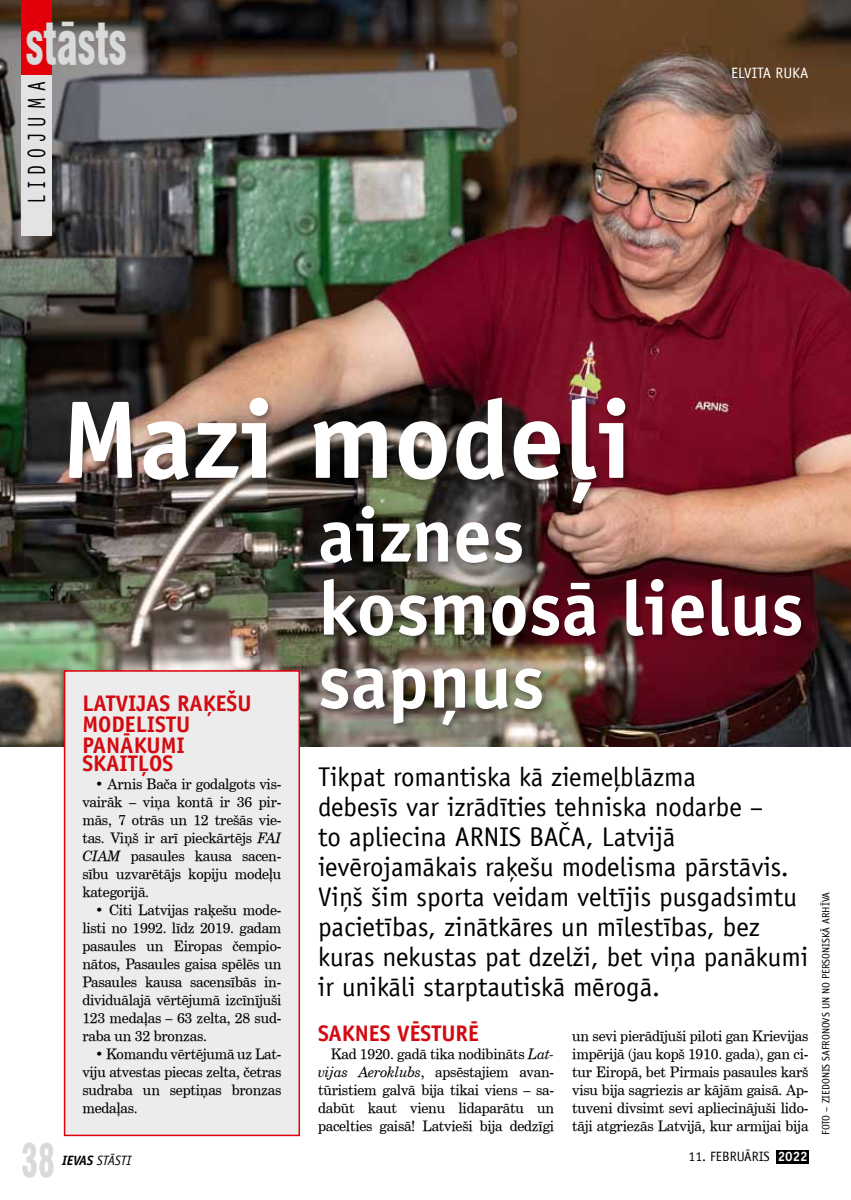
<style>
.page{position:relative;width:851px;height:1200px;background:#fff}
.page>*{position:absolute;margin:0;border:0;box-sizing:border-box;transform-origin:0 0}
.t1{font:700 110.7px "Officina Sans Std";color:#fff}
.t2{font:700 76.8px/73.1px "Officina Sans Std";color:#fff}
.t3{font:900 condensed 57.6px "Swiss 721 TL";color:#d9dada;scale:.7 1}
.t4{font:900 condensed 45px "Swiss 721 TL";color:#d9dada;scale:.7 1}
.t5{font:27px/30px "Officina Sans Std";color:#000}
.t6{font:24.9px "Officina Sans Std";letter-spacing:.4em;color:#000;scale:.7 1}
.t7{font:700 22.5px/21px "Officina Sans Std";color:#d40a11}
.t8{font:15px "Officina Sans Std";color:#fff}
.t9{font:14.25px/18px "Century Schoolbook TL";letter-spacing:-.015em;color:#000;text-align:justify}
.t10{font:13.5px "Officina Sans Std";color:#000}
.t11{font:italic 13.5px "Officina Sans Std";letter-spacing:-.015em;color:#000}
.t12{font:700 13.5px "Officina Sans Std";color:#fff}
.t13{font:10.5px "Officina Sans Std";color:#000}
.s1{font-style:italic}
.s2{font-weight:700}
</style>
<div class="page">
<img style="left:0;top:0;width:850px;height:746px">
<div style="left:68px;top:396px;width:565px;height:114px;background:#000;opacity:.35"></div>
<div style="left:65px;top:670px;width:234px;height:465px;background:#ececec"></div>
<div style="left:64px;top:670px;width:236px;height:465px;border:2px solid #e3000b"></div>
<div style="left:319px;top:504px;width:489px;height:228px;background:#000;opacity:.35"></div>
<div style="left:775px;top:1149px;width:33px;height:13px;background:#000"></div>
<div style="left:21px;top:72px;width:31px;height:163px;background:#e3e3e3"></div>
<div style="left:21px;top:0;width:31px;height:74px;background:#e3000b"></div>
<h3 class="t3" style="left:26px;top:8px;width:145px">stāsts</h3>
<h3 class="t6" style="left:22px;top:203px;width:173px;rotate:-90deg">lid ojuma</h3>
<p class="t8" style="left:731px;top:64px;width:79px">ELVITA RUKA</p>
<h1 class="t1" style="left:61px;top:371px;width:572px">MAZI MODEĻI</h1>
<h3 class="t7" style="left:82px;top:692px;width:171px">LATVIJAS RAĶEŠU<br>MODELISTU<br>PANĀKUMI</h3>
<h3 class="t7" style="left:82px;top:752px;width:91px">SKAITĻOS</h3>
<p class="t9" style="left:82px;top:774px;width:201px;text-indent:13px">• Arnis Bača ir godalgots vis&shy;vairāk – viņa kontā ir 36 pir&shy;mās, 7 otrās un 12 trešās vie&shy;tas. Viņš ir arī pieckārtējs <span class="s1">FAI CIAM</span> pasaules kausa sacen&shy;sību uzvarētājs kopiju modeļu kategorijā.</p>
<p class="t9" style="left:82px;top:900px;width:201px;text-indent:13px">• Citi Latvijas raķešu mode&shy;listi no 1992. līdz 2019. gadam pasaules un Eiropas čempio&shy;nātos, Pasaules gaisa spēlēs un Pasaules kausa sacensībās in&shy;dividuālajā vērtējumā izcīnījuši 123 medaļas – 63 zelta, 28 sud&shy;raba un 32 bronzas.</p>
<p class="t9" style="left:82px;top:1044px;width:201px;text-indent:13px">• Komandu vērtējumā uz Lat&shy;viju atvestas piecas zelta, četras sudraba un septiņas bronzas medaļas.</p>
<h3 class="t4" style="left:21px;top:1132px;width:50px">38</h3>
<p class="t11" style="left:62px;top:1152px;width:71px"><span class="s2">IEVAS</span> StĀsti</p>
<h2 class="t2" style="left:318px;top:498px;width:487px">AIZNES<br>KOSMOSĀ LIELUS<br>SAPŅUS</h2>
<p class="t5" style="left:318px;top:761px;width:492px">Tikpat romantiska kā ziemeļblāzma<br>debesīs var izrādīties tehniska nodarbe –<br>to apliecina ARNIS BAČA, Latvijā ievērojamākais raķešu modelisma pārstāvis.<br>Viņš šim sporta veidam veltījis pusgadsimtu pacietības, zinātkāres un mīlestības, bez kuras nekustas pat dzelži, bet viņa panākumi ir unikāli starptautiskā mērogā.</p>
<h3 class="t7" style="left:318px;top:1022px;width:162px">SAKNES VĒSTURĒ</h3>
<p class="t9" style="left:318px;top:1044px;width:238px;text-indent:13px">Kad 1920. gadā tika nodibināts <span class="s1">Lat&shy;vijas Aeroklubs</span>, apsēstajiem avan&shy;tūristiem galvā bija tikai viens – sa&shy;dabūt kaut vienu lidaparātu un pacelties gaisā! Latvieši bija dedzīgi</p>
<p class="t9" style="left:572px;top:1026px;width:238px">un sevi pierādījuši piloti gan Krievijas impērijā (jau kopš 1910. gada), gan ci&shy;tur Eiropā, bet Pirmais pasaules karš visu bija sagriezis ar kājām gaisā. Ap&shy;tuveni divsimt sevi apliecinājuši lido&shy;tāji atgriezās Latvijā, kur armijai bija</p>
<p class="t10" style="left:688px;top:1148px;width:69px">11. FEBRUāris</p>
<p class="t12" style="left:777px;top:1147px;width:32px">2022</p>
<p class="t13" style="left:819px;top:1134px;width:244px;rotate:-90deg">Foto – ZIEDONIS SAFRONOVS unno personiskā arhīva</p>
</div>
